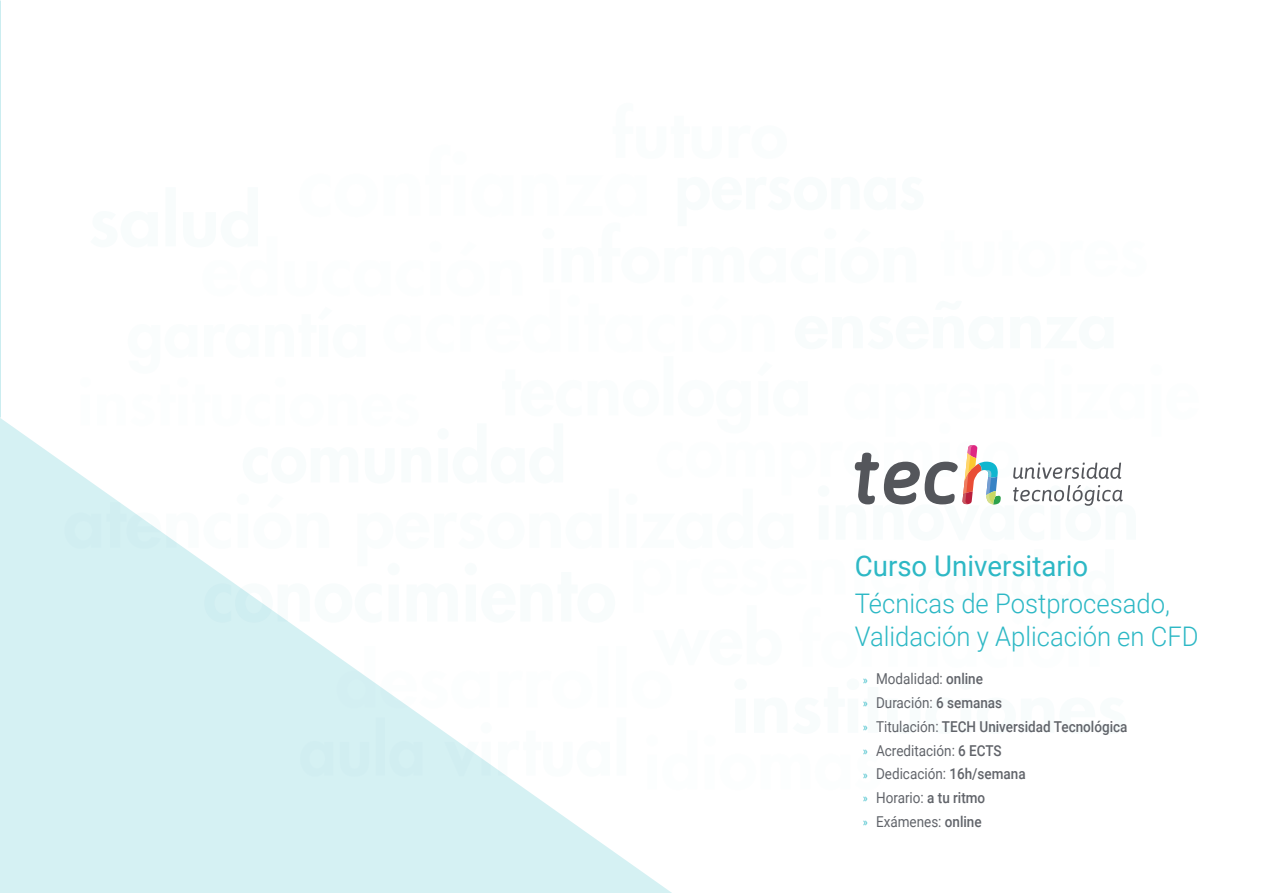
<style>
.page{position:relative;width:1263px;height:893px;background:#fff}
.page>*{position:absolute;margin:0;border:0;box-sizing:border-box;transform-origin:0 0}
.t1{font:28.5px "Roboto";color:#2db8c5}
.t2{font:300 27px/33px "Roboto";color:#2db8c5;scale:.95 1}
.t3{font:15px/23.7px "Roboto";color:#61646a;scale:.9 1}
.s1{font-family:"Myriad Pro";font-size:12px;color:#2db8c5}
.s2{font-weight:500}
</style>
<div class="page">
<svg style="left:0;top:418px;width:672px;height:475px;background:#d9f2f4"></svg>
<svg style="left:64px;top:418px;width:1059px;height:372px"></svg>
<h1 class="t1" style="left:855px;top:546px;width:235px">Curso Universitario</h1>
<h2 class="t2" style="left:855px;top:586px;width:363px">Técnicas de Postprocesado,<br>Validación y Aplicación en CFD</h2>
<p class="t3" style="left:863px;top:667px;width:295px"><span class="s1">»</span> Modalidad: <span class="s2">online<br></span><span class="s1">»</span> Duración: <span class="s2">6 semanas<br></span><span class="s1">»</span> Titulación: <span class="s2">TECH Universidad Tecnológica </span><span class="s1">»</span> Acreditación: <span class="s2">6 ECTS<br></span><span class="s1">»</span> Dedicación: <span class="s2">16h/semana<br></span><span class="s1">»</span> Horario: <span class="s2">a tu ritmo<br></span><span class="s1">»</span> Exámenes: <span class="s2">online</span></p>
</div>
